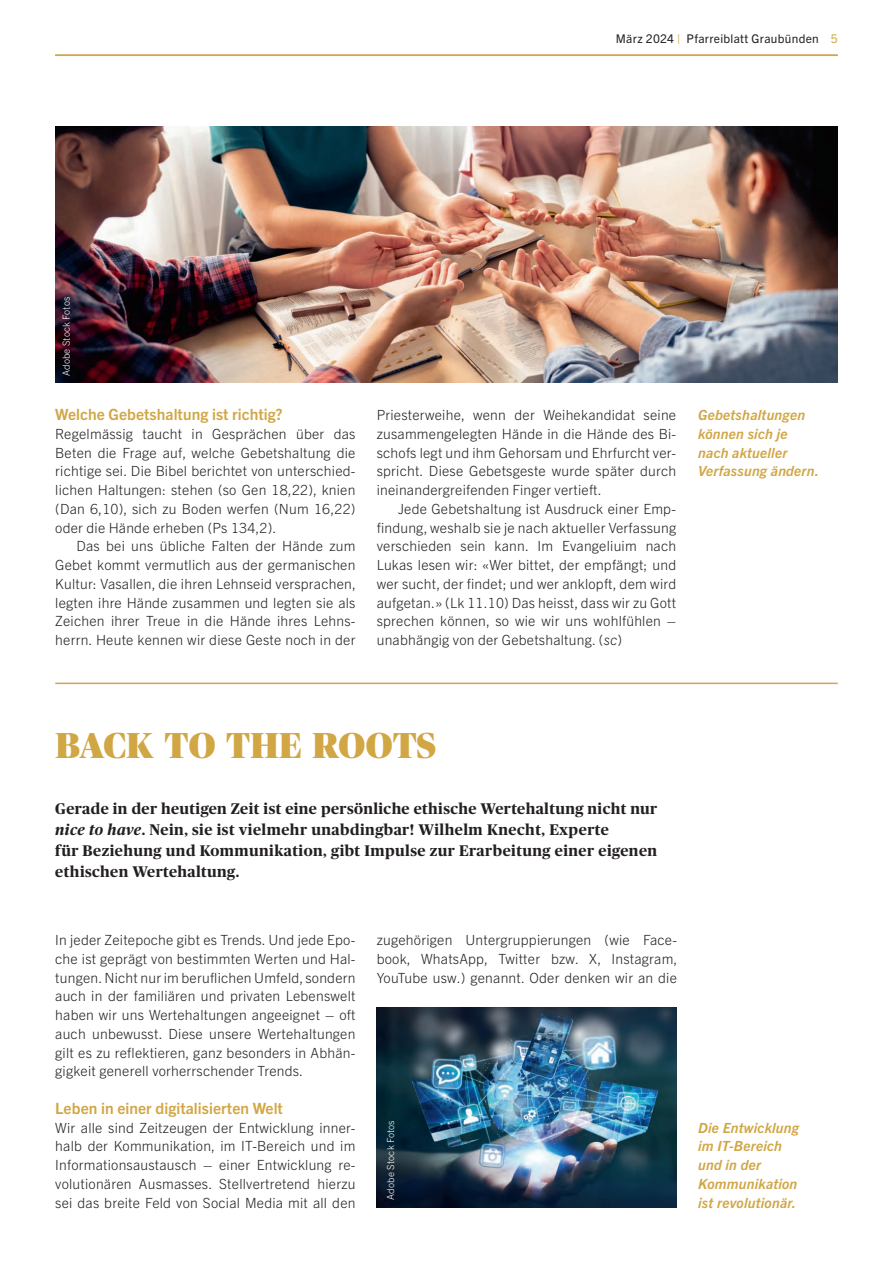
<style>
.page{position:relative;width:893px;height:1263px;background:#fff}
.page>*{position:absolute;margin:0;border:0;box-sizing:border-box;transform-origin:0 0}
.t1{font:900 36px "Publico Banner";letter-spacing:.015em;color:#d1a644}
.t2{font:700 15.6px "Trade Gothic Next LT Pro";letter-spacing:.005em;color:#d1a644}
.t3{font:700 15.3px/21px "Publico";letter-spacing:.03em;color:#231f20}
.t4{font:300 14.1px/18.8px "Trade Gothic Next LT Pro";letter-spacing:.015em;color:#231f20;text-align:justify}
.t5{font:italic 700 14.1px/18.8px "Trade Gothic Next LT Pro";letter-spacing:.015em;color:#d1a644}
.t6{font:12px "Trade Gothic Next LT Pro";letter-spacing:.025em;color:#231f20}
.t7{font:300 9.75px "Trade Gothic Next LT Pro";letter-spacing:.015em;color:#fff}
.s1{color:#d1a644}
.s2{font-style:italic}
</style>
<div class="page">
<hr style="left:55px;top:55px;width:783px;height:1px;background:#d1a644">
<hr style="left:55px;top:683px;width:783px;height:1px;background:#d1a644">
<img style="left:55px;top:126px;width:783px;height:257px">
<img style="left:377px;top:1008px;width:300px;height:200px">
<p class="t6" style="left:616px;top:31px;width:223px">März 2024 <span class="s1">|</span> Pfarreiblatt Graubünden <span class="s1">5</span></p>
<p class="t7" style="left:59px;top:376px;width:81px;rotate:-90deg">Adobe Stock Fotos</p>
<p class="t2" style="left:55px;top:403px;width:229px">Welche Gebetshaltung ist richtig?</p>
<p class="t4" style="left:55px;top:423px;width:302px">Regelmässig taucht in Gesprächen über das Beten die Frage auf, welche Gebetshaltung die richtige sei. Die Bibel berichtet von unterschied&shy;lichen Haltungen: stehen (so Gen 18,22), knien (Dan 6,10), sich zu Boden werfen (Num 16,22) oder die Hände erheben (Ps 134,2).</p>
<p class="t4" style="left:55px;top:536px;width:302px;text-indent:21px">Das bei uns übliche Falten der Hände zum Gebet kommt vermutlich aus der germanischen Kultur: Vasallen, die ihren Lehnseid versprachen, legten ihre Hände zusammen und legten sie als Zeichen ihrer Treue in die Hände ihres Lehns&shy;herrn. Heute kennen wir diese Geste noch in der</p>
<p class="t4" style="left:377px;top:405px;width:301px">Priesterweihe, wenn der Weihekandidat seine zusammengelegten Hände in die Hände des Bi&shy;schofs legt und ihm Gehorsam und Ehrfurcht ver&shy;spricht. Diese Gebetsgeste wurde später durch ineinandergreifenden Finger vertieft.</p>
<p class="t4" style="left:377px;top:498px;width:301px;text-indent:21px">Jede Gebetshaltung ist Ausdruck einer Emp&shy;findung, weshalb sie je nach aktueller Verfassung verschieden sein kann. Im Evangeliuim nach Lukas lesen wir: «Wer bittet, der empfängt; und wer sucht, der findet; und wer anklopft, dem wird aufgetan.» (Lk 11.10) Das heisst, dass wir zu Gott sprechen können, so wie wir uns wohlfühlen – unabhängig von der Gebetshaltung. (<span class="s2">sc</span>)</p>
<p class="t5" style="left:698px;top:405px;width:122px">Gebetshaltungen können sich je nach aktueller<br>Verfassung ändern.</p>
<h1 class="t1" style="left:56px;top:725px;width:382px">BACK TO THE ROOTS</h1>
<p class="t3" style="left:55px;top:798px;width:603px">Gerade in der heutigen Zeit ist eine persönliche ethische Wertehaltung nicht nur <span class="s2">nice to have</span>. Nein, sie ist vielmehr unabdingbar! Wilhelm Knecht, Experte<br>für Beziehung und Kommunikation, gibt Impulse zur Erarbeitung einer eigenen ethischen Wertehaltung.</p>
<p class="t4" style="left:55px;top:930px;width:302px">In jeder Zeitepoche gibt es Trends. Und jede Epo&shy;che ist geprägt von bestimmten Werten und Hal&shy;tungen. Nicht nur im beruflichen Umfeld, sondern auch in der familiären und privaten Lebenswelt haben wir uns Wertehaltungen angeeignet – oft auch unbewusst. Diese unsere Wertehaltungen gilt es zu reflektieren, ganz besonders in Abhän&shy;gigkeit generell vorherrschender Trends.</p>
<p class="t2" style="left:55px;top:1097px;width:229px">Leben in einer digitalisierten Welt</p>
<p class="t4" style="left:55px;top:1117px;width:302px">Wir alle sind Zeitzeugen der Entwicklung inner&shy;halb der Kommunikation, im IT-Bereich und im Informationsaustausch – einer Entwicklung re&shy;volutionären Ausmasses. Stellvertretend hierzu sei das breite Feld von Social Media mit all den</p>
<p class="t4" style="left:377px;top:930px;width:302px;text-align:left">zugehörigen Untergruppierungen (wie Face&shy;book, WhatsApp, Twitter bzw. X, Instagram,<br>YouTube usw.) genannt. Oder denken wir an die</p>
<p class="t7" style="left:384px;top:1200px;width:81px;rotate:-90deg">Adobe Stock Fotos</p>
<p class="t5" style="left:698px;top:1117px;width:102px">Die Entwicklung im IT-Bereich und in der<br>Kommunikation ist revolutionär.</p>
</div>
